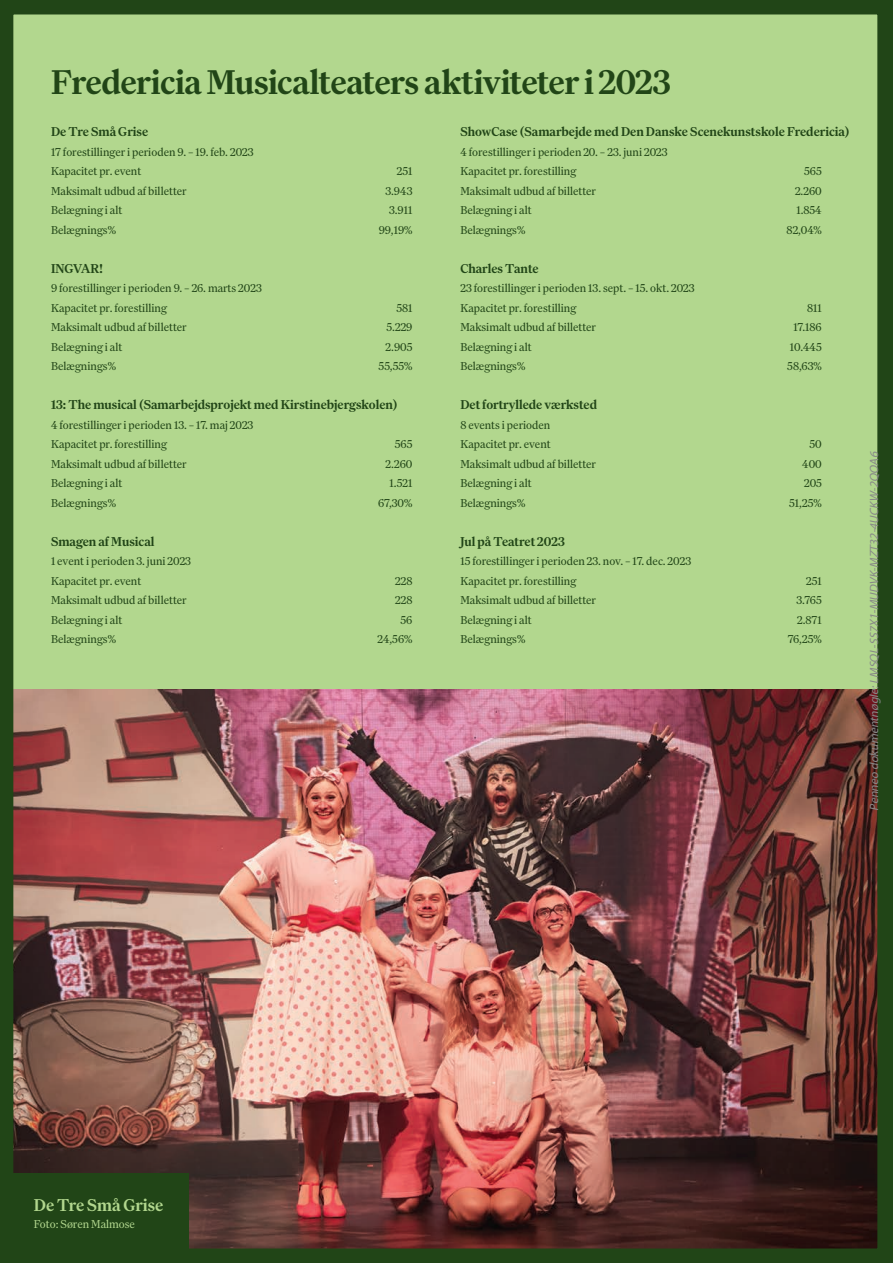
<style>
.page{position:relative;width:893px;height:1263px;background:#fff}
.page>*{position:absolute;margin:0;border:0;box-sizing:border-box;transform-origin:0 0}
.t1{font:700 36px "Family";letter-spacing:-.015em;color:#214517}
.t2{font:700 18px "Family";color:#b2d78e}
.t3{font:700 13.5px "Family";color:#214517}
.t4{font:12px/19.5px "Family";color:#214517}
.t5{font:italic 12px "Myriad Pro";color:#888}
.t6{font:12px "Family";color:#b2d78e}
</style>
<div class="page">
<img style="left:0;top:0;width:893px;height:1263px">
<div style="left:0;top:1174px;width:189px;height:89px;background:#214517"></div>
<h1 class="t1" style="left:51px;top:67px;width:621px">Fredericia Musicalteaters aktiviteter i 2023</h1>
<p class="t3" style="left:51px;top:126px;width:99px">De Tre Små Grise</p>
<p class="t4" style="left:51px;top:142px;width:204px">17 forestillinger i perioden 9. – 19. feb. 2023<br>Kapacitet pr. event</p>
<p class="t4" style="left:397px;top:161px;width:17px">251</p>
<p class="t4" style="left:51px;top:181px;width:137px">Maksimalt udbud af billetter</p>
<p class="t4" style="left:385px;top:181px;width:29px">3.943</p>
<p class="t4" style="left:51px;top:200px;width:73px">Belægning i alt</p>
<p class="t4" style="left:389px;top:200px;width:25px">3.911</p>
<p class="t4" style="left:51px;top:220px;width:66px">Belægnings%</p>
<p class="t4" style="left:379px;top:220px;width:35px">99,19%</p>
<p class="t3" style="left:51px;top:263px;width:53px">INGVAR!</p>
<p class="t4" style="left:51px;top:278px;width:212px">9 forestillinger i perioden 9. – 26. marts 2023<br>Kapacitet pr. forestilling</p>
<p class="t4" style="left:396px;top:298px;width:18px">581</p>
<p class="t4" style="left:51px;top:317px;width:137px">Maksimalt udbud af billetter</p>
<p class="t4" style="left:387px;top:317px;width:27px">5.229</p>
<p class="t4" style="left:51px;top:337px;width:73px">Belægning i alt</p>
<p class="t4" style="left:386px;top:337px;width:28px">2.905</p>
<p class="t4" style="left:51px;top:356px;width:66px">Belægnings%</p>
<p class="t4" style="left:379px;top:356px;width:35px">55,55%</p>
<p class="t3" style="left:51px;top:399px;width:348px">13: The musical (Samarbejdsprojekt med Kirstinebjergskolen)</p>
<p class="t4" style="left:51px;top:415px;width:204px">4 forestillinger i perioden 13. – 17. maj 2023<br>Kapacitet pr. forestilling</p>
<p class="t4" style="left:395px;top:434px;width:19px">565</p>
<p class="t4" style="left:51px;top:454px;width:137px">Maksimalt udbud af billetter</p>
<p class="t4" style="left:386px;top:454px;width:28px">2.260</p>
<p class="t4" style="left:51px;top:473px;width:73px">Belægning i alt</p>
<p class="t4" style="left:390px;top:473px;width:24px">1.521</p>
<p class="t4" style="left:51px;top:493px;width:66px">Belægnings%</p>
<p class="t4" style="left:378px;top:493px;width:36px">67,30%</p>
<p class="t3" style="left:51px;top:536px;width:105px">Smagen af Musical</p>
<p class="t4" style="left:51px;top:551px;width:142px">1 event i perioden 3. juni 2023<br>Kapacitet pr. event</p>
<p class="t4" style="left:395px;top:571px;width:19px">228</p>
<p class="t4" style="left:51px;top:590px;width:137px">Maksimalt udbud af billetter</p>
<p class="t4" style="left:395px;top:590px;width:19px">228</p>
<p class="t4" style="left:51px;top:610px;width:73px">Belægning i alt</p>
<p class="t4" style="left:401px;top:610px;width:13px">56</p>
<p class="t4" style="left:51px;top:629px;width:66px">Belægnings%</p>
<p class="t4" style="left:377px;top:629px;width:37px">24,56%</p>
<p class="t3" style="left:460px;top:126px;width:391px">ShowCase (Samarbejde med Den Danske Scenekunstskole Fredericia)</p>
<p class="t4" style="left:460px;top:142px;width:209px">4 forestillinger i perioden 20. – 23. juni 2023<br>Kapacitet pr. forestilling</p>
<p class="t4" style="left:804px;top:161px;width:19px">565</p>
<p class="t4" style="left:460px;top:181px;width:137px">Maksimalt udbud af billetter</p>
<p class="t4" style="left:795px;top:181px;width:28px">2.260</p>
<p class="t4" style="left:460px;top:200px;width:73px">Belægning i alt</p>
<p class="t4" style="left:796px;top:200px;width:27px">1.854</p>
<p class="t4" style="left:460px;top:220px;width:66px">Belægnings%</p>
<p class="t4" style="left:787px;top:220px;width:37px">82,04%</p>
<p class="t3" style="left:460px;top:263px;width:80px">Charles Tante</p>
<p class="t4" style="left:460px;top:278px;width:236px">23 forestillinger i perioden 13. sept. – 15. okt. 2023<br>Kapacitet pr. forestilling</p>
<p class="t4" style="left:807px;top:298px;width:16px">811</p>
<p class="t4" style="left:460px;top:317px;width:137px">Maksimalt udbud af billetter</p>
<p class="t4" style="left:793px;top:317px;width:30px">17.186</p>
<p class="t4" style="left:460px;top:337px;width:73px">Belægning i alt</p>
<p class="t4" style="left:790px;top:337px;width:33px">10.445</p>
<p class="t4" style="left:460px;top:356px;width:66px">Belægnings%</p>
<p class="t4" style="left:787px;top:356px;width:36px">58,63%</p>
<p class="t3" style="left:460px;top:399px;width:138px">Det fortryllede værksted</p>
<p class="t4" style="left:460px;top:415px;width:92px">8 events i perioden<br>Kapacitet pr. event</p>
<p class="t4" style="left:810px;top:434px;width:14px">50</p>
<p class="t4" style="left:460px;top:454px;width:137px">Maksimalt udbud af billetter</p>
<p class="t4" style="left:802px;top:454px;width:21px">400</p>
<p class="t4" style="left:460px;top:473px;width:73px">Belægning i alt</p>
<p class="t4" style="left:804px;top:473px;width:19px">205</p>
<p class="t4" style="left:460px;top:493px;width:66px">Belægnings%</p>
<p class="t4" style="left:789px;top:493px;width:34px">51,25%</p>
<p class="t3" style="left:460px;top:536px;width:106px">Jul på Teatret 2023</p>
<p class="t4" style="left:460px;top:551px;width:232px">15 forestillinger i perioden 23. nov. – 17. dec. 2023<br>Kapacitet pr. forestilling</p>
<p class="t4" style="left:806px;top:571px;width:17px">251</p>
<p class="t4" style="left:460px;top:590px;width:137px">Maksimalt udbud af billetter</p>
<p class="t4" style="left:796px;top:590px;width:27px">3.765</p>
<p class="t4" style="left:460px;top:610px;width:73px">Belægning i alt</p>
<p class="t4" style="left:797px;top:610px;width:26px">2.871</p>
<p class="t4" style="left:460px;top:629px;width:66px">Belægnings%</p>
<p class="t4" style="left:788px;top:629px;width:36px">76,25%</p>
<p class="t5" style="left:869px;top:811px;width:362px;rotate:-90deg">Penneo dokumentnøgle:LMSQL-SS7X1-MUDVK-MZT32-4UCKW-2QOA6</p>
<h2 class="t2" style="left:34px;top:1198px;width:131px">De Tre Små Grise</h2>
<p class="t6" style="left:34px;top:1218px;width:103px">Foto: Søren Malmose</p>
</div>
